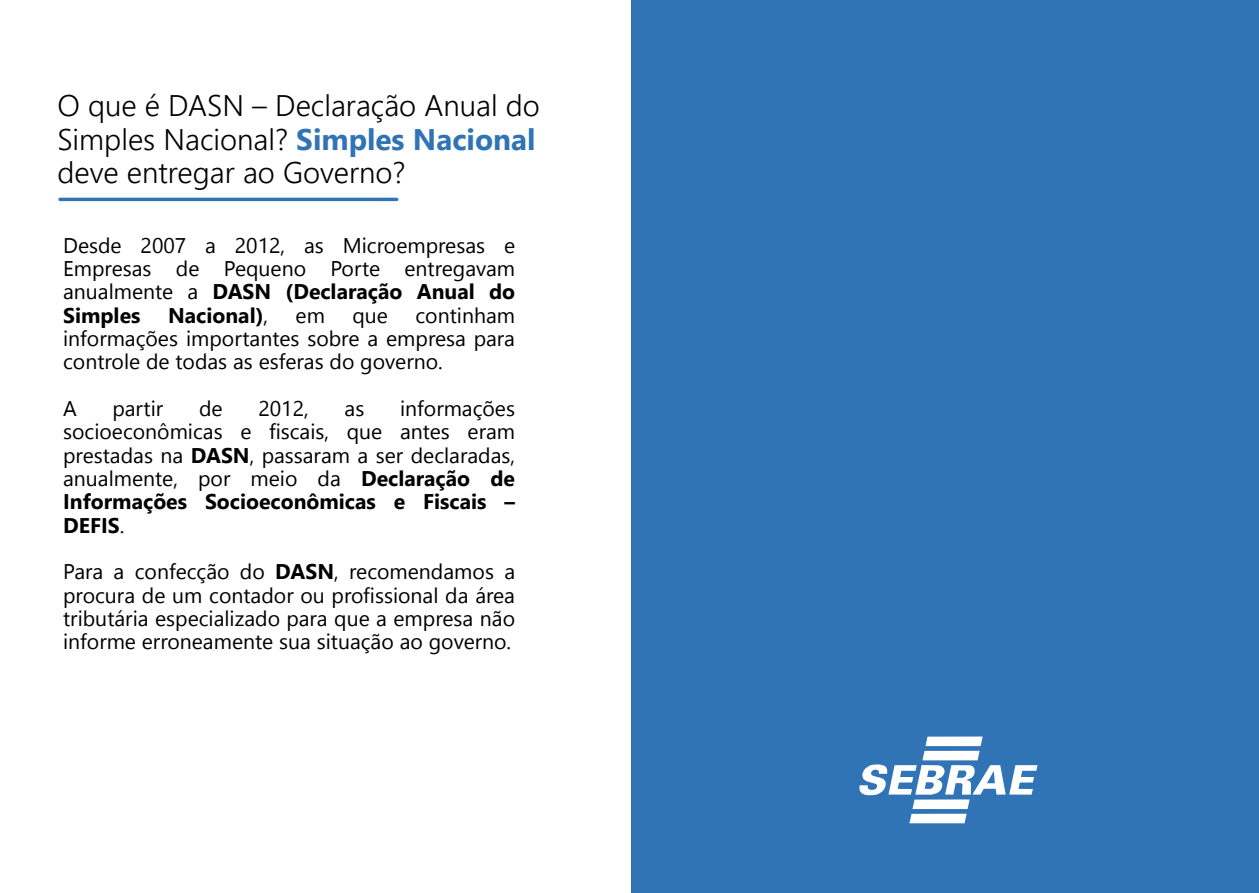
<style>
.page{position:relative;width:1259px;height:893px;background:#fff}
.page>*{position:absolute;margin:0;border:0;box-sizing:border-box;transform-origin:0 0}
.t1{font:300 29.7px/33.8px "Segoe UI";color:#000}
.t2{font:21.15px/23.4px "Segoe UI";color:#000;text-align:justify}
.t3{font:700 21.15px "Segoe UI";color:#000}
.s1{font-weight:700;color:#3074b6}
.s2{font-weight:700}
.s3{font-weight:400}
</style>
<div class="page">
<hr style="left:58px;top:198px;width:340px;height:3px;background:#3074b6;border-radius:2px">
<div style="left:631px;top:0;width:628px;height:893px;background:#3074b6"></div>
<svg style="left:859px;top:736px;width:179px;height:88px"></svg>
<h1 class="t1" style="left:57px;top:87px;width:484px">O que é DASN – Declaração Anual do<br>Simples Nacional? <span class="s1">Simples Nacional </span>deve entregar ao Governo?</h1>
<p class="t2" style="left:63px;top:233px;width:453px">Desde 2007 a 2012, as Microempresas e Empresas de Pequeno Porte entregavam anualmente a <span class="s2">DASN (Declaração Anual do Simples</span></p>
<p class="t2" style="left:63px;top:303px;width:453px;text-indent:352px">continham informações importantes sobre a empresa para controle de todas as esferas do governo.</p>
<p class="t2" style="left:63px;top:396px;width:15px">A</p>
<p class="t2" style="left:113px;top:396px;width:52px">partir</p>
<p class="t2" style="left:199px;top:396px;width:25px">de</p>
<p class="t2" style="left:258px;top:396px;width:52px">2012,</p>
<p class="t2" style="left:344px;top:396px;width:21px">as</p>
<p class="t3" style="left:168px;top:299px;width:102px">Nacional)<span class="s3">,</span></p>
<p class="t2" style="left:296px;top:303px;width:31px">em</p>
<p class="t2" style="left:352px;top:303px;width:37px">que</p>
<p class="t2" style="left:63px;top:396px;width:453px;text-indent:337px">informações socioeconômicas e fiscais, que antes eram prestadas na <span class="s2">DASN</span>, passaram a ser declaradas, anualmente, por meio da <span class="s2">Declaração de Informações Socioeconômicas e Fiscais – DEFIS</span>.</p>
<p class="t2" style="left:63px;top:559px;width:453px">Para a confecção do <span class="s2">DASN</span>, recomendamos a procura de um contador ou profissional da área tributária especializado para que a empresa não informe erroneamente sua situação ao governo.</p>
</div>
